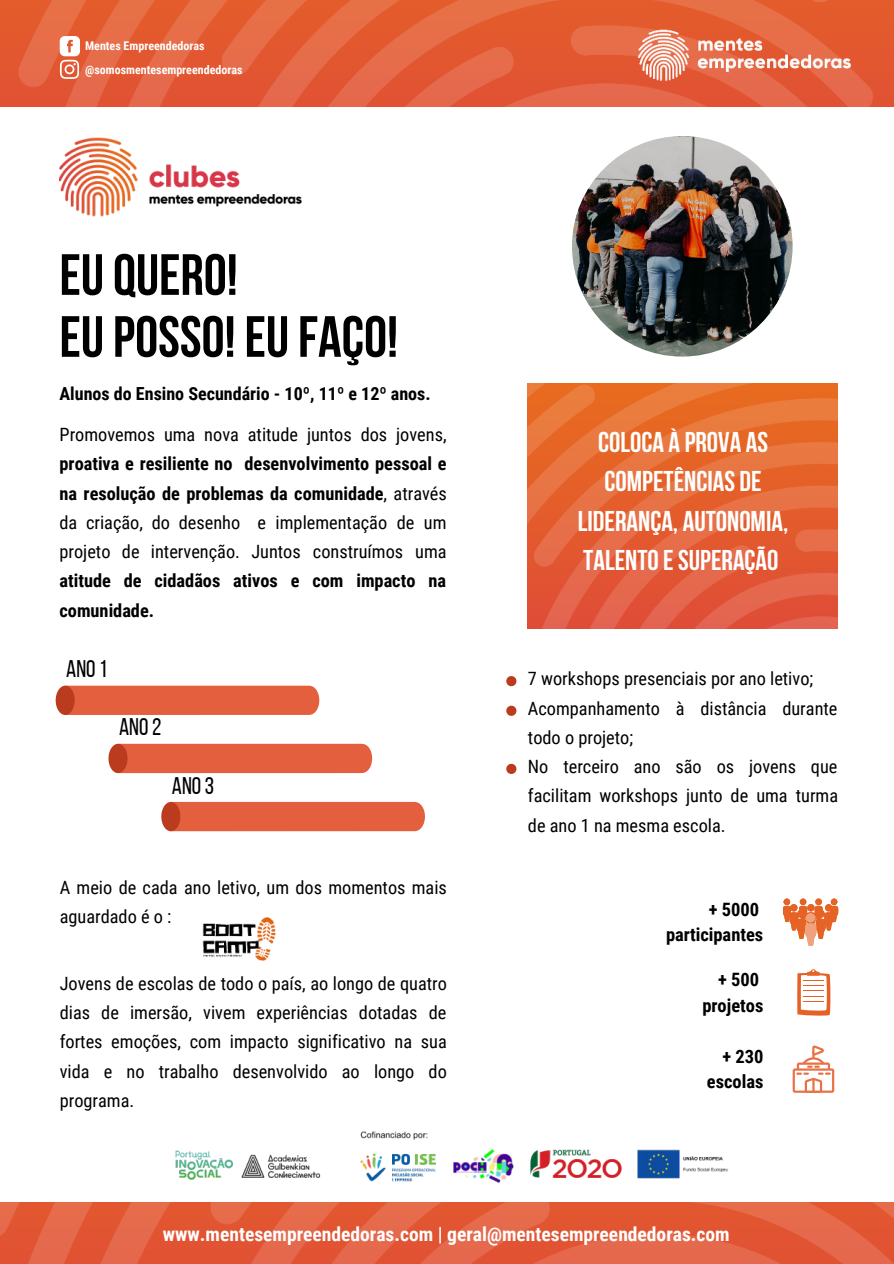
<style>
.page{position:relative;width:894px;height:1264px;background:#fff}
.page>*{position:absolute;margin:0;border:0;box-sizing:border-box;transform-origin:0 0}
.t1{font:700 58.05px/61.9px "Bebas Neue";color:#000}
.t2{font:700 28.5px/39.5px "Bebas Neue";color:#fff;text-align:center}
.t3{font:24px "Bebas Neue";color:#000}
.t4{font:700 19.5px "Roboto Condensed";color:#fff}
.t5{font:700 18.45px/25.5px "Roboto Condensed";color:#000;text-align:right}
.t6{font:18.3px/29.2px "Roboto Condensed";color:#000}
.t7{font:700 18.3px/29.2px "Roboto Condensed";color:#000}
.t8{font:700 18px "Roboto Condensed";color:#000}
.t9{font:700 12px/23.5px "Roboto Condensed";color:#fff}
.s1{font-weight:700}
</style>
<div class="page">
<img style="left:0;top:1202px;width:893px;height:61px">
<img style="left:0;top:0;width:893px;height:106px">
<img style="left:632px;top:13px;width:220px;height:79px">
<img style="left:59px;top:137px;width:243px;height:80px">
<img style="left:572px;top:136px;width:220px;height:220px;border-radius:50%">
<svg style="left:56px;top:685px;width:263px;height:30px;background:#e26342"></svg>
<svg style="left:108px;top:743px;width:264px;height:30px;background:#e26343"></svg>
<svg style="left:161px;top:802px;width:264px;height:29px;background:#e25f3e"></svg>
<img style="left:203px;top:917px;width:72px;height:43px">
<img style="left:528px;top:383px;width:309px;height:245px">
<svg style="left:782px;top:898px;width:55px;height:47px"></svg>
<svg style="left:805px;top:913px;width:9px;height:9px"></svg>
<svg style="left:797px;top:969px;width:33px;height:47px"></svg>
<svg style="left:792px;top:1045px;width:42px;height:47px"></svg>
<svg style="left:506px;top:676px;width:10px;height:10px"></svg>
<svg style="left:506px;top:705px;width:10px;height:11px"></svg>
<svg style="left:506px;top:763px;width:10px;height:11px"></svg>
<svg style="left:60px;top:36px;width:20px;height:43px"></svg>
<img style="left:175px;top:1131px;width:553px;height:52px">
<p class="t9" style="left:85px;top:33px;width:159px">Mentes Empreendedoras @somosmentesempreendedoras</p>
<h1 class="t1" style="left:59px;top:243px;width:340px">EU QUERO!<br>EU POSSO! EU FAÇO!</h1>
<p class="t8" style="left:59px;top:381px;width:372px">Alunos do Ensino Secundário - 10º, 11º e 12º anos.</p>
<p class="t6" style="left:59px;top:419px;width:388px">Promovemos uma nova atitude juntos dos jovens,</p>
<p class="t6" style="left:59px;top:448px;width:389px;text-align:justify"><span class="s1">proativa e resiliente no desenvolvimento pessoal e na resolução de problemas da comunidade</span>, através da criação, do desenho e implementação de um projeto de intervenção. Juntos construímos uma</p>
<p class="t7" style="left:59px;top:565px;width:388px">atitude de cidadãos ativos e com impacto na comunidade.</p>
<h3 class="t3" style="left:66px;top:656px;width:43px">ANO 1</h3>
<h3 class="t3" style="left:119px;top:714px;width:44px">ANO 2</h3>
<h3 class="t3" style="left:172px;top:772px;width:44px">ANO 3</h3>
<p class="t6" style="left:60px;top:872px;width:388px">A meio de cada ano letivo, um dos momentos mais aguardado é o :</p>
<p class="t6" style="left:60px;top:967px;width:388px;text-align:justify">Jovens de escolas de todo o país, ao longo de quatro dias de imersão, vivem experiências dotadas de fortes emoções, com impacto significativo na sua vida e no trabalho desenvolvido ao longo do programa.</p>
<h2 class="t2" style="left:577px;top:422px;width:212px">COLOCA À PROVA AS<br>COMPETÊNCIAS DE<br>LIDERANÇA, AUTONOMIA,<br>TALENTO E SUPERAÇÃO</h2>
<p class="t6" style="left:528px;top:663px;width:311px">7 workshops presenciais por ano letivo;<br>Acompanhamento à distância durante todo o projeto;<br>No terceiro ano são os jovens que facilitam workshops junto de uma turma de ano 1 na mesma escola.</p>
<p class="t5" style="left:666px;top:895px;width:99px">+ 5000 participantes</p>
<p class="t5" style="left:702px;top:966px;width:62px">+ 500 projetos</p>
<p class="t5" style="left:706px;top:1042px;width:58px">+ 230 escolas</p>
<p class="t4" style="left:163px;top:1220px;width:568px">www.mentesempreendedoras.com | geral@mentesempreendedoras.com</p>
</div>
